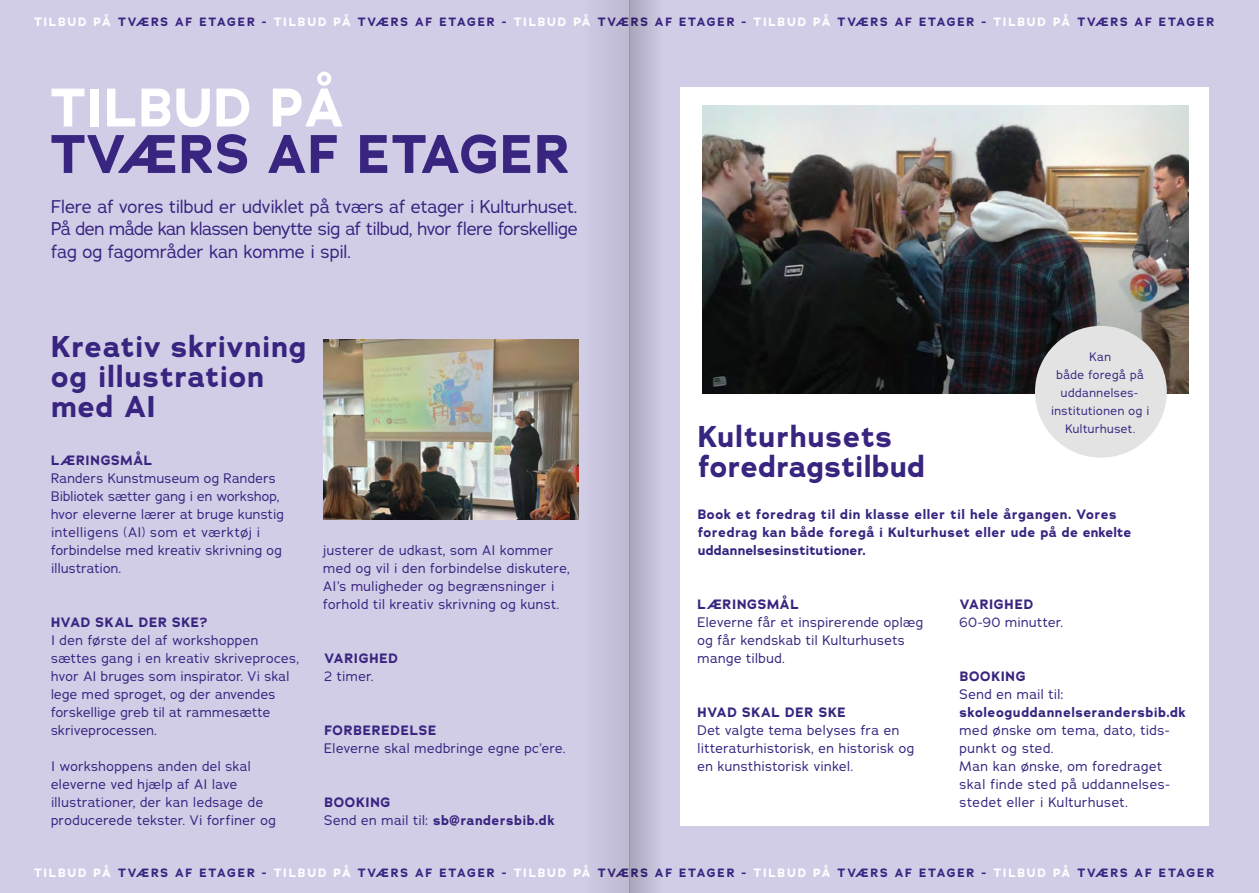
<style>
.page{position:relative;width:1259px;height:893px;background:#d2cde7}
.page>*{position:absolute;margin:0;border:0;box-sizing:border-box;transform-origin:0 0}
.t1{font:700 54px "Adrianna";letter-spacing:.015em;color:#372580}
.t2{font:700 54px "Adrianna";letter-spacing:.015em;color:#fff}
.t3{font:700 30px/30px "Adrianna";letter-spacing:.01em;color:#372580}
.t4{font:18px/22.5px "Adrianna";letter-spacing:-.01em;color:#372580;text-align:justify}
.t5{font:13.5px/18px "Adrianna";letter-spacing:.03em;color:#372580}
.t6{font:700 13.5px/18px "Adrianna";letter-spacing:.035em;color:#372580}
.t7{font:700 12px "Adrianna";letter-spacing:.135em;color:#372580}
.t8{font:12px/18px "Adrianna";letter-spacing:.035em;color:#372580;text-align:center}
.s1{color:#fff}
.s2{font-weight:400}
</style>
<div class="page">
<div style="left:680px;top:87px;width:529px;height:738px;background:#fff"></div>
<img style="left:323px;top:339px;width:255px;height:180px">
<img style="left:702px;top:105px;width:486px;height:288px">
<div style="left:1035px;top:326px;width:131px;height:132px;background:#e3e3e3;border-radius:50%"></div>
<svg style="left:629px;top:0;width:26px;height:893px;fill:#b9b4cb"></svg>
<div style="left:580px;top:0;width:49px;height:893px;background:#c8c3dc"></div>
<p class="t7" style="left:34px;top:14px;width:1181px"><span class="s1">TILBUD PÅ</span> TVÆRS AF ETAGER - <span class="s1">TILBUD PÅ</span> TVÆRS AF ETAGER - <span class="s1">TILBUD PÅ</span> TVÆRS AF ETAGER - <span class="s1">TILBUD PÅ</span> TVÆRS AF ETAGER - <span class="s1">TILBUD PÅ</span> TVÆRS AF ETAGER</p>
<h1 class="t2" style="left:50px;top:72px;width:295px">TILBUD PÅ</h1>
<h1 class="t1" style="left:50px;top:118px;width:521px">TVÆRS AF ETAGER</h1>
<h3 class="t4" style="left:51px;top:195px;width:528px">Flere af vores tilbud er udviklet på tværs af etager i Kulturhuset.<br>På den måde kan klassen benytte sig af tilbud, hvor flere forskellige fag og fagområder kan komme i spil.</h3>
<h2 class="t3" style="left:51px;top:332px;width:257px">Kreativ skrivning og illustration med AI</h2>
<p class="t6" style="left:51px;top:451px;width:103px">LÆRINGSMÅL</p>
<p class="t5" style="left:51px;top:469px;width:234px">Randers Kunstmuseum og Randers<br>Bibliotek sætter gang i en workshop, hvor eleverne lærer at bruge kunstig intelligens (AI) som et værktøj i forbindelse med kreativ skrivning og illustration.</p>
<p class="t6" style="left:51px;top:613px;width:158px">HVAD SKAL DER SKE?</p>
<p class="t5" style="left:51px;top:631px;width:249px">I den første del af workshoppen sættes gang i en kreativ skriveproces, hvor AI bruges som inspirator. Vi skal lege med sproget, og der anvendes forskellige greb til at rammesætte skriveprocessen.</p>
<p class="t5" style="left:51px;top:757px;width:226px">I workshoppens anden del skal eleverne ved hjælp af AI lave illustrationer, der kan ledsage de producerede tekster. Vi forfiner og</p>
<p class="t5" style="left:323px;top:541px;width:248px">justerer de udkast, som AI kommer med og vil i den forbindelse diskutere, AI’s muligheder og begrænsninger i forhold til kreativ skrivning og kunst.</p>
<p class="t6" style="left:324px;top:649px;width:75px">VARIGHED</p>
<p class="t5" style="left:324px;top:667px;width:51px">2 timer.</p>
<p class="t6" style="left:324px;top:721px;width:114px">FORBEREDELSE</p>
<p class="t5" style="left:324px;top:739px;width:243px">Eleverne skal medbringe egne pc’ere.</p>
<p class="t6" style="left:324px;top:793px;width:232px">BOOKING<br><span class="s2">Send en mail til:</span> sb@randersbib.dk</p>
<p class="t8" style="left:1051px;top:347px;width:100px">Kan<br>både foregå på uddannelses&shy;institutionen og i<br>Kulturhuset.</p>
<h2 class="t3" style="left:697px;top:422px;width:229px">Kulturhusets foredragstilbud</h2>
<p class="t6" style="left:698px;top:505px;width:435px">Book et foredrag til din klasse eller til hele årgangen. Vores foredrag kan både foregå i Kulturhuset eller ude på de enkelte uddannelsesinstitutioner.</p>
<p class="t6" style="left:697px;top:595px;width:103px">LÆRINGSMÅL</p>
<p class="t5" style="left:697px;top:613px;width:227px">Eleverne får et inspirerende oplæg og får kendskab til Kulturhusets mange tilbud.</p>
<p class="t6" style="left:697px;top:703px;width:150px">HVAD SKAL DER SKE</p>
<p class="t5" style="left:697px;top:721px;width:218px">Det valgte tema belyses fra en litteraturhistorisk, en historisk og en kunsthistorisk vinkel.</p>
<p class="t6" style="left:959px;top:595px;width:75px">VARIGHED</p>
<p class="t5" style="left:959px;top:613px;width:105px">60-90 minutter.</p>
<p class="t6" style="left:959px;top:667px;width:68px">BOOKING</p>
<p class="t5" style="left:959px;top:685px;width:105px">Send en mail til:</p>
<p class="t6" style="left:959px;top:703px;width:228px">skoleoguddannelserandersbib.dk</p>
<p class="t5" style="left:959px;top:721px;width:212px">med ønske om tema, dato, tids&shy;punkt og sted.<br>Man kan ønske, om foredraget skal finde sted på uddannelses&shy;stedet eller i Kulturhuset.</p>
<p class="t7" style="left:34px;top:864px;width:1181px"><span class="s1">TILBUD PÅ</span> TVÆRS AF ETAGER - <span class="s1">TILBUD PÅ</span> TVÆRS AF ETAGER - <span class="s1">TILBUD PÅ</span> TVÆRS AF ETAGER - <span class="s1">TILBUD PÅ</span> TVÆRS AF ETAGER - <span class="s1">TILBUD PÅ</span> TVÆRS AF ETAGER</p>
</div>
